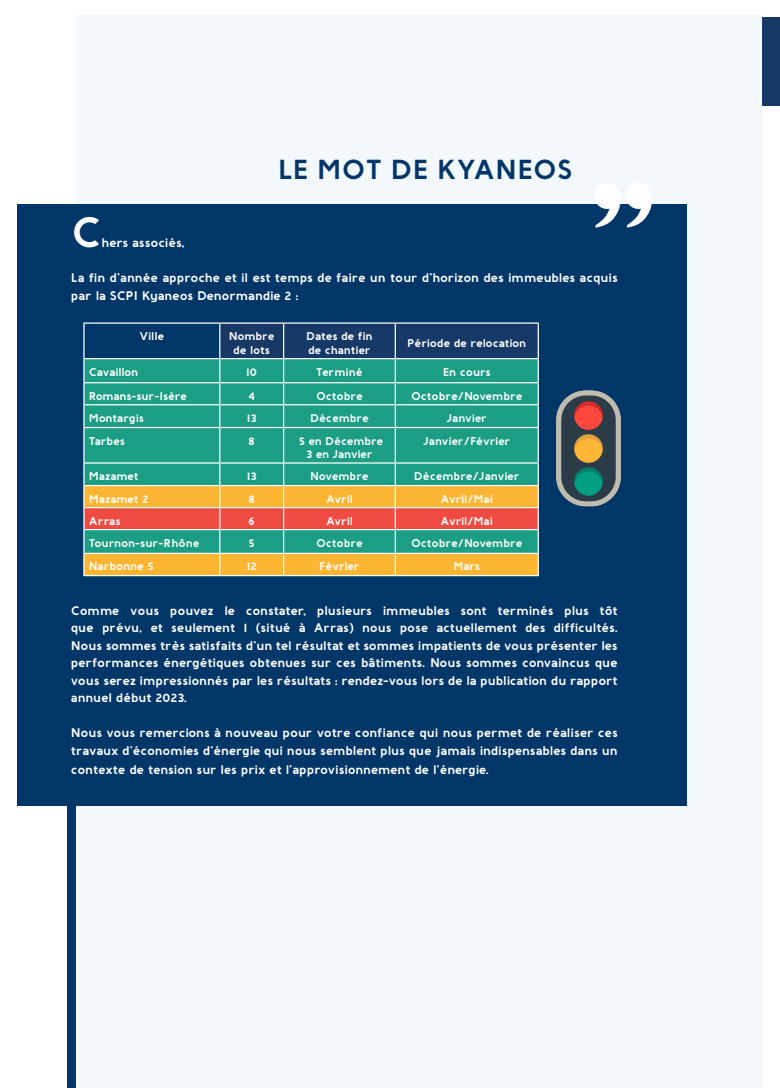
<style>
.page{position:relative;width:780px;height:1088px;background:#fff}
.page>*{position:absolute;margin:0;border:0;box-sizing:border-box;transform-origin:0 0}
.Body_Text{font:700 42.5px "Baufra W01";color:#fff}
.Title_7{font:700 27.5px "Baufra W01";color:#003668}
.Body_Text-2{font:700 12.5px/17.5px "Baufra W01";letter-spacing:-.01em;color:#fff}
.Title_6{font:700 11.25px/13.5px "Baufra W01";letter-spacing:-.01em;color:#fff;text-align:center}
.Title_6-2{font:700 11.25px "Baufra W01";letter-spacing:-.04em;color:#fff}
</style>
<div class="page">
<div style="left:67px;top:471px;width:9px;height:617px;background:#003668"></div>
<div style="left:76px;top:15px;width:686px;height:1073px;background:#f3f8fc"></div>
<div style="left:18px;top:204px;width:669px;height:602px;background:#003668"></div>
<svg style="left:595px;top:183px;width:57px;height:45px"></svg>
<div style="left:762px;top:18px;width:18px;height:88px;background:#163967"></div>
<div style="left:220px;top:323px;width:63px;height:36px;background:#183866"></div>
<div style="left:85px;top:359px;width:452px;height:103px;background:#1b9e83"></div>
<hr style="left:85px;top:382px;width:134px;height:1px;background:#fff">
<hr style="left:85px;top:404px;width:134px;height:1px;background:#fff">
<hr style="left:85px;top:427px;width:134px;height:1px;background:#fff">
<hr style="left:85px;top:462px;width:134px;height:2px;background:#fff">
<hr style="left:219px;top:324px;width:1px;height:34px;background:#fff">
<hr style="left:537px;top:359px;width:2px;height:23px;background:#fff">
<hr style="left:220px;top:382px;width:63px;height:1px;background:#fff">
<hr style="left:395px;top:382px;width:144px;height:1px;background:#fff">
<hr style="left:537px;top:383px;width:2px;height:21px;background:#fff">
<hr style="left:220px;top:404px;width:63px;height:1px;background:#fff">
<svg style="left:283px;top:324px;width:255px;height:103px;background:#21807e"></svg>
<hr style="left:395px;top:404px;width:144px;height:1px;background:#fff">
<hr style="left:394px;top:405px;width:2px;height:22px;background:#fff">
<hr style="left:537px;top:405px;width:2px;height:22px;background:#fff">
<hr style="left:220px;top:427px;width:63px;height:1px;background:#fff">
<hr style="left:283px;top:427px;width:112px;height:1px;background:#fff">
<hr style="left:283px;top:428px;width:1px;height:34px;background:#fff">
<hr style="left:395px;top:427px;width:144px;height:1px;background:#fff">
<hr style="left:394px;top:428px;width:2px;height:34px;background:#fff">
<hr style="left:537px;top:428px;width:2px;height:34px;background:#fff">
<hr style="left:220px;top:462px;width:63px;height:2px;background:#fff">
<hr style="left:283px;top:462px;width:112px;height:2px;background:#fff">
<hr style="left:395px;top:462px;width:144px;height:2px;background:#fff">
<hr style="left:537px;top:464px;width:2px;height:21px;background:#fff">
<hr style="left:395px;top:485px;width:144px;height:1px;background:#fff">
<hr style="left:537px;top:486px;width:2px;height:21px;background:#fff">
<hr style="left:395px;top:507px;width:144px;height:1px;background:#fff">
<hr style="left:537px;top:508px;width:2px;height:21px;background:#fff">
<hr style="left:395px;top:529px;width:144px;height:1px;background:#fff">
<hr style="left:537px;top:530px;width:2px;height:23px;background:#fff">
<hr style="left:395px;top:553px;width:144px;height:1px;background:#fff">
<hr style="left:537px;top:554px;width:2px;height:21px;background:#fff">
<hr style="left:395px;top:575px;width:144px;height:1px;background:#fff">
<hr style="left:83px;top:359px;width:2px;height:24px;background:#fff">
<hr style="left:83px;top:383px;width:2px;height:22px;background:#fff">
<hr style="left:83px;top:405px;width:2px;height:22px;background:#fff">
<svg style="left:219px;top:359px;width:1px;height:68px"></svg>
<hr style="left:83px;top:427px;width:2px;height:36px;background:#fff">
<hr style="left:219px;top:427px;width:1px;height:36px;background:#fff">
<hr style="left:83px;top:463px;width:2px;height:22px;background:#fff">
<hr style="left:83px;top:485px;width:2px;height:23px;background:#fff">
<hr style="left:83px;top:508px;width:2px;height:22px;background:#fff">
<hr style="left:83px;top:530px;width:2px;height:23px;background:#fff">
<hr style="left:83px;top:553px;width:2px;height:22px;background:#fff">
<svg style="left:84px;top:463px;width:454px;height:113px;background:#a29d61"></svg>
<hr style="left:83px;top:575px;width:137px;height:1px;background:#fff">
<hr style="left:83px;top:322px;width:137px;height:2px;background:#fff">
<hr style="left:83px;top:324px;width:2px;height:34px;background:#fff">
<hr style="left:220px;top:322px;width:63px;height:2px;background:#fff">
<hr style="left:283px;top:322px;width:112px;height:2px;background:#fff">
<hr style="left:395px;top:322px;width:144px;height:2px;background:#fff">
<hr style="left:537px;top:324px;width:2px;height:34px;background:#fff">
<hr style="left:83px;top:358px;width:137px;height:1px;background:#fff">
<hr style="left:220px;top:358px;width:63px;height:1px;background:#fff">
<hr style="left:283px;top:358px;width:112px;height:1px;background:#fff">
<hr style="left:395px;top:358px;width:144px;height:1px;background:#fff">
<img style="left:556px;top:391px;width:65px;height:116px">
<p class="Title_7" style="left:278px;top:154px;width:296px">LE MOT DE KYANEOS</p>
<p class="Body_Text" style="left:71px;top:208px;width:32px">C</p>
<p class="Body_Text-2" style="left:101px;top:234px;width:85px">hers associés,</p>
<p class="Body_Text-2" style="left:71px;top:269px;width:548px">La fin d’année approche et il est temps de faire un tour d’horizon des immeubles acquis par la SCPI Kyaneos Denormandie 2 :</p>
<p class="Title_6" style="left:139px;top:329px;width:26px">Ville</p>
<p class="Title_6" style="left:229px;top:329px;width:47px">Nombre de lots</p>
<p class="Title_6" style="left:306px;top:329px;width:68px;text-align:left">Dates de fin de chantier</p>
<p class="Title_6" style="left:407px;top:336px;width:121px">Période de relocation</p>
<p class="Title_6" style="left:89px;top:365px;width:51px">Cavaillon</p>
<p class="Title_6" style="left:246px;top:365px;width:12px">10</p>
<p class="Title_6" style="left:316px;top:365px;width:48px">Terminé</p>
<p class="Title_6" style="left:443px;top:365px;width:49px">En cours</p>
<p class="Title_6" style="left:89px;top:389px;width:100px">Romans-sur-Isère</p>
<p class="Title_6" style="left:248px;top:389px;width:8px">4</p>
<p class="Title_6" style="left:316px;top:389px;width:48px">Octobre</p>
<p class="Title_6" style="left:411px;top:389px;width:113px">Octobre/Novembre</p>
<p class="Title_6" style="left:89px;top:411px;width:57px">Montargis</p>
<p class="Title_6" style="left:247px;top:411px;width:11px">13</p>
<p class="Title_6" style="left:310px;top:411px;width:60px">Décembre</p>
<p class="Title_6" style="left:446px;top:411px;width:42px">Janvier</p>
<p class="Title_6" style="left:89px;top:434px;width:37px">Tarbes</p>
<p class="Title_6" style="left:248px;top:434px;width:8px">8</p>
<p class="Title_6" style="left:299px;top:434px;width:86px">5 en Décembre<br>3 en Janvier</p>
<p class="Title_6" style="left:423px;top:434px;width:89px">Janvier/Février</p>
<p class="Title_6" style="left:89px;top:469px;width:51px">Mazamet</p>
<p class="Title_6" style="left:247px;top:469px;width:11px">13</p>
<p class="Title_6-2" style="left:310px;top:470px;width:60px">Novembre</p>
<p class="Title_6" style="left:414px;top:469px;width:107px">Décembre/Janvier</p>
<p class="Title_6" style="left:89px;top:492px;width:61px">Mazamet 2</p>
<p class="Title_6" style="left:248px;top:492px;width:8px">8</p>
<p class="Title_6" style="left:326px;top:492px;width:28px">Avril</p>
<p class="Title_6" style="left:440px;top:492px;width:54px">Avril/Mai</p>
<p class="Title_6" style="left:89px;top:514px;width:33px">Arras</p>
<p class="Title_6" style="left:248px;top:514px;width:8px">6</p>
<p class="Title_6" style="left:326px;top:514px;width:28px">Avril</p>
<p class="Title_6" style="left:440px;top:514px;width:54px">Avril/Mai</p>
<p class="Title_6" style="left:89px;top:536px;width:112px">Tournon-sur-Rhône</p>
<p class="Title_6" style="left:248px;top:536px;width:8px">5</p>
<p class="Title_6" style="left:316px;top:536px;width:48px">Octobre</p>
<p class="Title_6" style="left:411px;top:536px;width:113px">Octobre/Novembre</p>
<p class="Title_6" style="left:89px;top:560px;width:66px">Narbonne 5</p>
<p class="Title_6" style="left:247px;top:560px;width:12px">12</p>
<p class="Title_6" style="left:319px;top:560px;width:42px">Février</p>
<p class="Title_6" style="left:453px;top:560px;width:28px">Mars</p>
<p class="Body_Text-2" style="left:71px;top:602px;width:548px;text-align:justify">Comme vous pouvez le constater, plusieurs immeubles sont terminés plus tôt que prévu, et seulement 1 (situé à Arras) nous pose actuellement des difficultés.<br>Nous sommes très satisfaits d’un tel résultat et sommes impatients de vous présenter les performances énergétiques obtenues sur ces bâtiments. Nous sommes convaincus que vous serez impressionnés par les résultats : rendez-vous lors de la publication du rapport annuel début 2023.</p>
<p class="Body_Text-2" style="left:71px;top:724px;width:548px">Nous vous remercions à nouveau pour votre confiance qui nous permet de réaliser ces travaux d’économies d’énergie qui nous semblent plus que jamais indispensables dans un</p>
<p class="Body_Text-2" style="left:71px;top:761px;width:419px">contexte de tension sur les prix et l’approvisionnement de l’énergie.</p>
</div>
